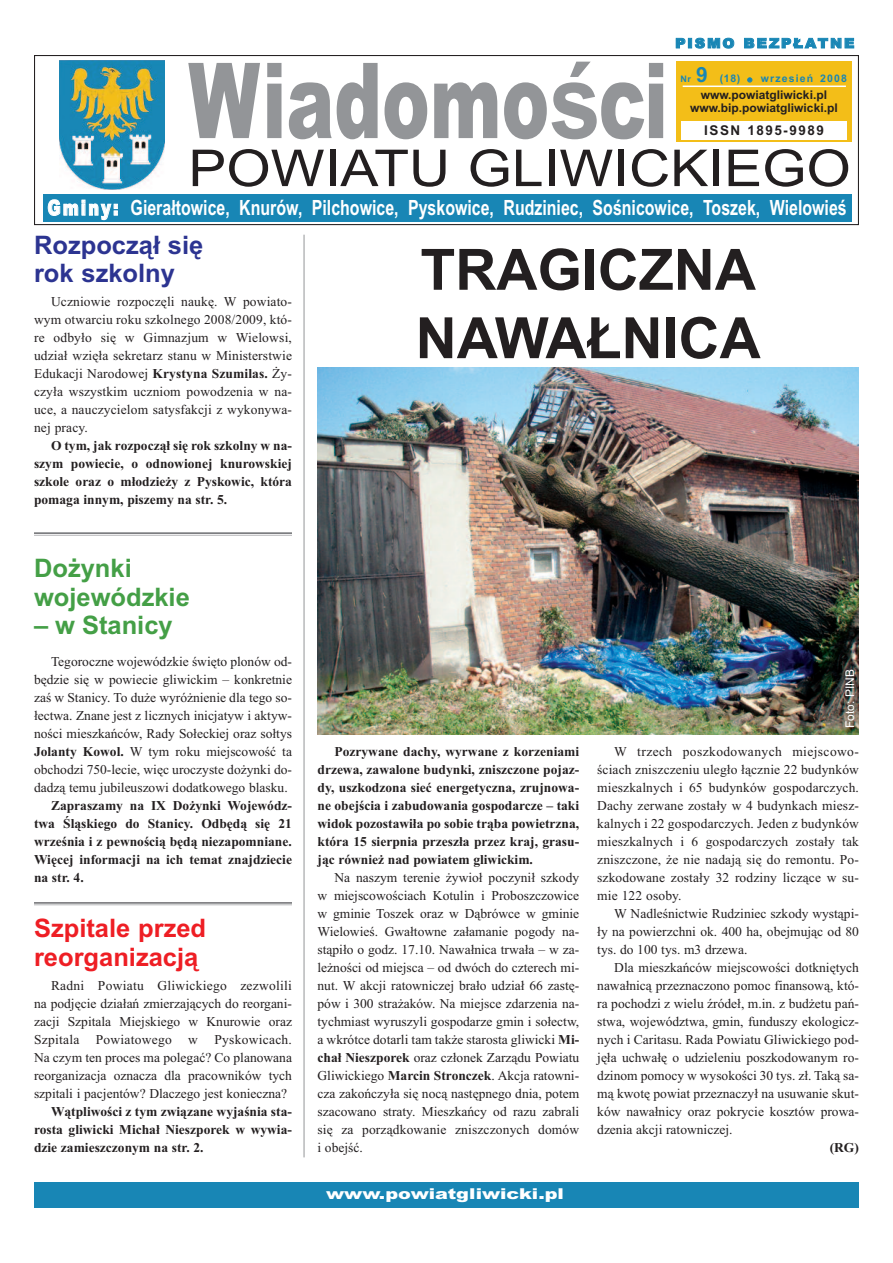
<style>
.page{position:relative;width:893px;height:1263px;background:#fff}
.page>*{position:absolute;margin:0;border:0;box-sizing:border-box;transform-origin:0 0}
.t1{font:900 105px "Arial";color:#939598;scale:.68 1}
.t2{font:700 57px/68.4px "Arial";color:#231f20}
.t3{font:50.85px "Arial";color:#231f20;scale:1.12 1}
.t4{font:700 25.5px/28.5px "Arial";color:#449f46}
.t5{font:700 25.5px/28.5px "Arial";color:#ee1e24}
.t6{font:700 25.5px/28.5px "Arial";color:#2c3491}
.t7{font:700 21px "Arial";color:#fff;scale:.76 1}
.t8{font:900 15px "Arial";color:#fff;scale:1.28 1}
.t9{font:13.5px/18px "Times New Roman";color:#231f20;text-align:justify}
.t10{font:700 13.5px/18px "Times New Roman";color:#231f20;text-align:justify}
.t11{font:900 13.5px "Arial";letter-spacing:.135em;color:#1886b5;scale:1.06 1}
.t12{font:700 13.5px "Arial";letter-spacing:.11em;color:#231f20}
.t13{font:700 12px/13.5px "Arial";color:#231f20;text-align:center}
.t14{font:12px "Arial";color:#fff}
.t15{font:700 10.5px "Arial";letter-spacing:.11em;color:#1886b5}
.t16{font:700 9px "Arial";color:#1886b5}
.s1{font-weight:700}
.s2{font-weight:900}
.s3{font-size:21px}
</style>
<div class="page">
<div style="left:34px;top:55px;width:825px;height:170px;border:1px solid #231f20"></div>
<div style="left:34px;top:1182px;width:825px;height:26px;background:#1886b5"></div>
<img style="left:59px;top:61px;width:105px;height:128px">
<div style="left:43px;top:194px;width:808px;height:28px;background:#1886b5"></div>
<div style="left:676px;top:61px;width:176px;height:81px;background:#f3be18"></div>
<div style="left:681px;top:121px;width:166px;height:18px;background:#fff"></div>
<hr style="left:683px;top:86px;width:163px;height:1px;background:#fff">
<img style="left:317px;top:367px;width:542px;height:367px">
<hr style="left:34px;top:532px;width:258px;height:2px;background:#6c6d70">
<hr style="left:34px;top:535px;width:258px;height:1px;background:#6c6d70">
<hr style="left:34px;top:902px;width:258px;height:2px;background:#6c6d70">
<hr style="left:34px;top:905px;width:258px;height:1px;background:#6c6d70">
<hr style="left:304px;top:235px;width:1px;height:922px;background:#939598">
<p class="t11" style="left:675px;top:35px;width:170px">PISMO BEZPŁATNE</p>
<h1 class="t1" style="left:188px;top:40px;width:707px">Wiadomo<span class="s1">ś</span>ci</h1>
<h3 class="t3" style="left:188px;top:139px;width:593px">POWIATU GLIWICKIEGO</h3>
<h3 class="t7" style="left:47px;top:196px;width:1053px"><span class="s2">Gminy:</span> Gierałtowice, Knurów, Pilchowice, Pyskowice, Rudziniec, Sośnicowice, Toszek, Wielowieś</h3>
<p class="t16" style="left:681px;top:74px;width:12px">Nr</p>
<p class="t15" style="left:696px;top:73px;width:46px"><span class="s3">9</span> (18)</p>
<p class="t15" style="left:761px;top:73px;width:88px">wrzesień 2008</p>
<p class="t13" style="left:690px;top:88px;width:149px">www.powiatgliwicki.pl www.bip.powiatgliwicki.pl</p>
<p class="t12" style="left:704px;top:123px;width:121px">ISSN 1895-9989</p>
<h3 class="t6" style="left:34px;top:231px;width:171px">Rozpoczął się rok szkolny</h3>
<p class="t9" style="left:34px;top:292px;width:259px;text-indent:17px">Uczniowie rozpoczęli naukę. W powiato&shy;wym otwarciu roku szkolnego 2008/2009, któ&shy;re odbyło się w Gimnazjum w Wielowsi, udział wzięła sekretarz stanu w Ministerstwie Edukacji Narodowej <span class="s1">Krystyna Szumilas.</span> Ży&shy;czyła wszystkim uczniom powodzenia w na&shy;uce, a nauczycielom satysfakcji z wykonywa&shy;nej pracy.</p>
<p class="t10" style="left:34px;top:436px;width:259px;text-indent:17px">O tym, jak rozpoczął się rok szkolny w na&shy;szym powiecie, o odnowionej knurowskiej szkole oraz o młodzieży z Pyskowic, która pomaga innym, piszemy na str. 5.</p>
<h3 class="t4" style="left:34px;top:554px;width:157px">Dożynki wojewódzkie</h3>
<h3 class="t4" style="left:34px;top:611px;width:140px">– w Stanicy</h3>
<p class="t9" style="left:34px;top:652px;width:259px;text-indent:17px">Tegoroczne wojewódzkie święto plonów od&shy;będzie się w powiecie gliwickim – konkretnie zaś w Stanicy. To duże wyróżnienie dla tego so&shy;łectwa. Znane jest z licznych inicjatyw i aktyw&shy;ności mieszkańców, Rady Sołeckiej oraz sołtys <span class="s1">Jolanty Kowol.</span> W tym roku miejscowość ta obchodzi 750-lecie, więc uroczyste dożynki do&shy;dadzą temu jubileuszowi dodatkowego blasku.</p>
<p class="t10" style="left:34px;top:796px;width:259px;text-indent:17px">Zapraszamy na IX Dożynki Wojewódz&shy;twa Śląskiego do Stanicy. Odbędą się 21 września i z pewnością będą niezapomniane.<br>Więcej informacji na ich temat znajdziecie na str. 4.</p>
<h3 class="t5" style="left:34px;top:914px;width:174px">Szpitale przed reorganizacją</h3>
<p class="t9" style="left:34px;top:976px;width:259px;text-indent:17px">Radni Powiatu Gliwickiego zezwolili na podjęcie działań zmierzających do reorgani&shy;zacji Szpitala Miejskiego w Knurowie oraz Szpitala Powiatowego w Pyskowicach.<br>Na czym ten proces ma polegać? Co planowana reorganizacja oznacza dla pracowników tych szpitali i pacjentów? Dlaczego jest konieczna?</p>
<p class="t10" style="left:34px;top:1102px;width:259px;text-indent:17px">Wątpliwości z tym związane wyjaśnia sta&shy;rosta gliwicki Michał Nieszporek w wywia&shy;dzie zamieszczonym na str. 2.</p>
<h2 class="t2" style="left:416px;top:236px;width:347px">TRAGICZNA<br>NAWAŁNICA</h2>
<p class="t14" style="left:843px;top:728px;width:61px;rotate:-90deg">Foto: PINB</p>
<p class="t10" style="left:317px;top:742px;width:263px;text-indent:17px">Pozrywane dachy, wyrwane z korzeniami drzewa, zawalone budynki, zniszczone pojaz&shy;dy, uszkodzona sieć energetyczna, zrujnowa&shy;ne obejścia i zabudowania gospodarcze – taki widok pozostawiła po sobie trąba powietrzna, która 15 sierpnia przeszła przez kraj, grasu&shy;jąc również nad powiatem gliwickim.</p>
<p class="t9" style="left:317px;top:868px;width:263px;text-indent:17px">Na naszym terenie żywioł poczynił szkody w miejscowościach Kotulin i Proboszczowice w gminie Toszek oraz w Dąbrówce w gminie Wielowieś. Gwałtowne załamanie pogody na&shy;stąpiło o godz. 17.10. Nawałnica trwała – w za&shy;leżności od miejsca – od dwóch do czterech mi&shy;nut. W akcji ratowniczej brało udział 66 zastę&shy;pów i 300 strażaków. Na miejsce zdarzenia na&shy;tychmiast wyruszyli gospodarze gmin i sołectw, a wkrótce dotarli tam także starosta gliwicki <span class="s1">Mi&shy;chał Nieszporek</span> oraz członek Zarządu Powiatu Gliwickiego <span class="s1">Marcin Stronczek</span>. Akcja ratowni&shy;cza zakończyła się nocą następnego dnia, potem szacowano straty. Mieszkańcy od razu zabrali się za porządkowanie zniszczonych domów i obejść.</p>
<p class="t8" style="left:326px;top:1185px;width:187px">www.powiatgliwicki.pl</p>
<p class="t9" style="left:597px;top:742px;width:263px;text-indent:17px">W trzech poszkodowanych miejscowo&shy;ściach zniszczeniu uległo łącznie 22 budynków mieszkalnych i 65 budynków gospodarczych.<br>Dachy zerwane zostały w 4 budynkach miesz&shy;kalnych i 22 gospodarczych. Jeden z budynków mieszkalnych i 6 gospodarczych zostały tak zniszczone, że nie nadają się do remontu. Po&shy;szkodowane zostały 32 rodziny liczące w su&shy;mie 122 osoby.</p>
<p class="t9" style="left:597px;top:904px;width:263px;text-indent:17px">W Nadleśnictwie Rudziniec szkody wystąpi&shy;ły na powierzchni ok. 400 ha, obejmując od 80 tys. do 100 tys. m3 drzewa.</p>
<p class="t9" style="left:597px;top:958px;width:263px;text-indent:17px">Dla mieszkańców miejscowości dotkniętych nawałnicą przeznaczono pomoc finansową, któ&shy;ra pochodzi z wielu źródeł, m.in. z budżetu pań&shy;stwa, województwa, gmin, funduszy ekologicz&shy;nych i Caritasu. Rada Powiatu Gliwickiego pod&shy;jęła uchwałę o udzieleniu poszkodowanym ro&shy;dzinom pomocy w wysokości 30 tys. zł. Taką sa&shy;mą kwotę powiat przeznaczył na usuwanie skut&shy;ków nawałnicy oraz pokrycie kosztów prowa&shy;dzenia akcji ratowniczej.</p>
<p class="t10" style="left:830px;top:1138px;width:31px">(RG)</p>
</div>
